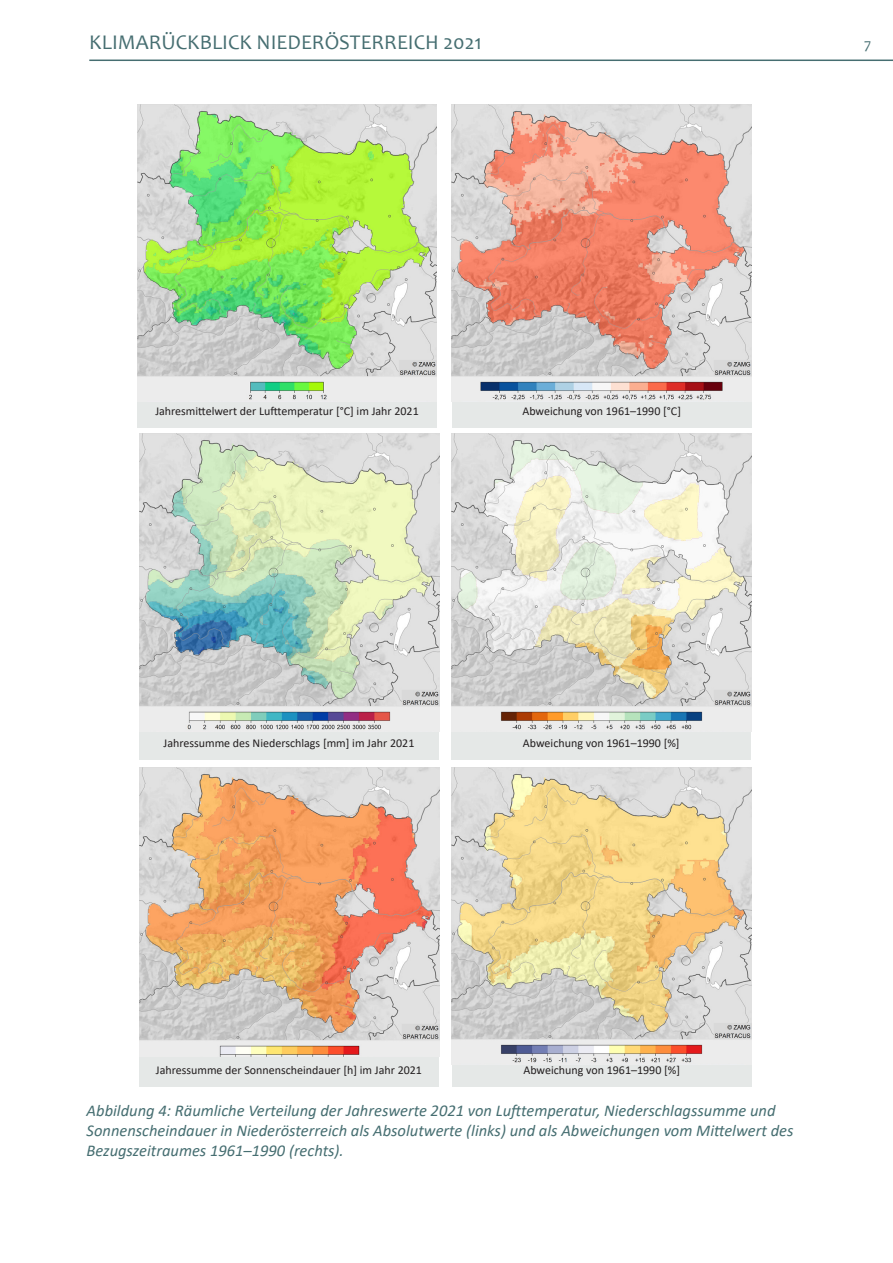
<style>
.page{position:relative;width:893px;height:1263px;background:#fff}
.page>*{position:absolute;margin:0;border:0;box-sizing:border-box;transform-origin:0 0}
.t1{font:21px "Candara";color:#466e71}
.Fußnote{font:italic 16.5px/19.8px "Calibri";color:#466e71}
.t2{font:15px "Candara";color:#466e71}
.Fließtext{font:12px "Calibri";color:#231f20}
</style>
<div class="page">
<hr style="left:89px;top:60px;width:804px;height:1px;background:#466e71">
<div style="left:452px;top:1035px;width:300px;height:51px;background:#e5e8e7"></div>
<div style="left:452px;top:708px;width:299px;height:51px;background:#e5e8e7"></div>
<div style="left:139px;top:708px;width:300px;height:52px;background:#e5e8e7"></div>
<div style="left:452px;top:376px;width:300px;height:51px;background:#e5e8e7"></div>
<div style="left:137px;top:376px;width:300px;height:51px;background:#e5e8e7"></div>
<img style="left:137px;top:104px;width:300px;height:296px">
<img style="left:452px;top:104px;width:300px;height:296px">
<img style="left:139px;top:434px;width:300px;height:296px">
<img style="left:452px;top:434px;width:300px;height:297px">
<img style="left:452px;top:767px;width:300px;height:296px">
<div style="left:139px;top:1035px;width:300px;height:51px;background:#e5e8e7"></div>
<img style="left:139px;top:767px;width:300px;height:289px">
<p class="t1" style="left:89px;top:29px;width:394px">KLIMARÜCKBLICK NIEDERÖSTERREICH 2021</p>
<p class="t2" style="left:864px;top:35px;width:9px">7</p>
<p class="Fließtext" style="left:155px;top:403px;width:265px">Jahresmittelwert der Lufttemperatur [°C] im Jahr 2021</p>
<p class="Fließtext" style="left:522px;top:403px;width:160px">Abweichung von 1961–1990 [°C]</p>
<p class="Fließtext" style="left:164px;top:735px;width:252px">Jahressumme des Niederschlags [mm] im Jahr 2021</p>
<p class="Fließtext" style="left:523px;top:734px;width:158px">Abweichung von 1961–1990 [%]</p>
<p class="Fließtext" style="left:156px;top:1062px;width:268px">Jahressumme der Sonnenscheindauer [h] im Jahr 2021</p>
<p class="Fließtext" style="left:523px;top:1062px;width:158px">Abweichung von 1961–1990 [%]</p>
<p class="Fußnote" style="left:87px;top:1100px;width:708px">Abbildung 4: Räumliche Verteilung der Jahreswerte 2021 von Lufttemperatur, Niederschlagssumme und<br>Sonnenscheindauer in Niederösterreich als Absolutwerte (links) und als Abweichungen vom Mittelwert des<br>Bezugszeitraumes 1961–1990 (rechts).</p>
</div>
